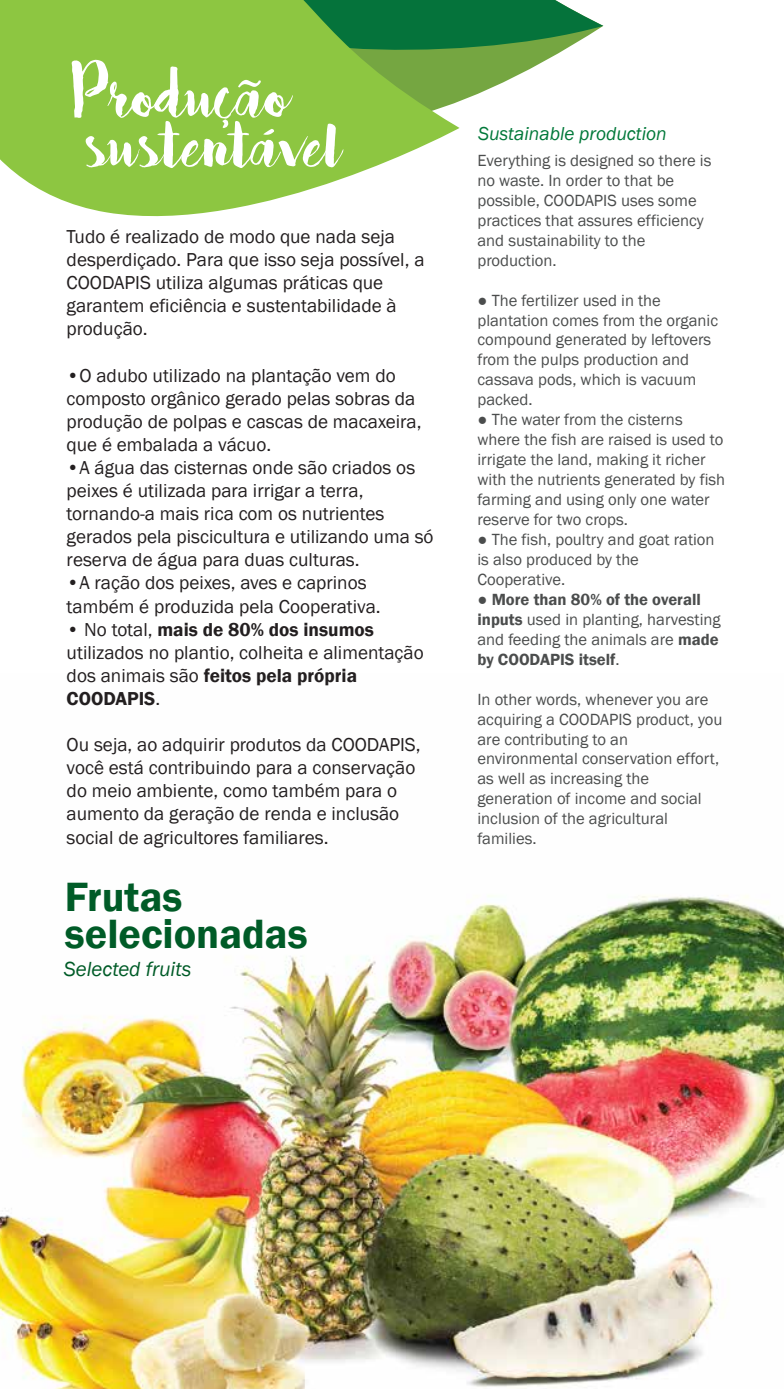
<style>
.page{position:relative;width:784px;height:1389px;background:#fff}
.page>*{position:absolute;margin:0;border:0;box-sizing:border-box;transform-origin:0 0}
.t1{font:76.48px "Bakery";color:#fff}
.t2{font:600 42.18px/36.8px "Franklin Gothic";color:#005b27}
.t3{font:italic 21px "Franklin Gothic";color:#005b27}
.t4{font:19.25px/23.1px "Franklin Gothic";color:#231f20}
.t5{font:italic 19.25px "Franklin Gothic";color:#007839}
.t6{font:16.62px/19.9px "Franklin Gothic";color:#4b4d4d}
.s1{font-weight:600}
</style>
<div class="page">
<img style="left:0;top:895px;width:784px;height:494px">
<svg style="left:459px;top:68px;width:73px;height:61px"></svg>
<svg style="left:459px;top:0;width:144px;height:68px"></svg>
<svg style="left:0;top:0;width:459px;height:217px;background:#92c659"></svg>
<svg style="left:238px;top:80px;width:23px;height:7px"></svg>
<h1 class="t1" style="left:72px;top:46px;width:220px">Produçao</h1>
<h1 class="t1" style="left:85px;top:96px;width:258px">sustentável</h1>
<p class="t4" style="left:67px;top:225px;width:359px">Tudo é realizado de modo que nada seja desperdiçado. Para que isso seja possível, a COODAPIS utiliza algumas práticas que garantem eficiência e sustentabilidade à produção.</p>
<p class="t4" style="left:67px;top:364px;width:356px">•O adubo utilizado na plantação vem do composto orgânico gerado pelas sobras da produção de polpas e cascas de macaxeira, que é embalada a vácuo.</p>
<p class="t4" style="left:67px;top:456px;width:368px">•A água das cisternas onde são criados os peixes é utilizada para irrigar a terra, tornando-a mais rica com os nutrientes gerados pela piscicultura e utilizando uma só reserva de água para duas culturas.</p>
<p class="t4" style="left:67px;top:572px;width:315px">•A ração dos peixes, aves e caprinos também é produzida pela Cooperativa.</p>
<p class="t4" style="left:67px;top:618px;width:359px">• No total, <span class="s1">mais de 80% dos insumos </span>utilizados no plantio, colheita e alimentação dos animais são <span class="s1">feitos pela própria<br>COODAPIS</span>.</p>
<p class="t4" style="left:67px;top:734px;width:355px">Ou seja, ao adquirir produtos da COODAPIS, você está contribuindo para a conservação do meio ambiente, como também para o aumento da geração de renda e inclusão social de agricultores familiares.</p>
<h2 class="t2" style="left:65px;top:879px;width:244px">Frutas selecionadas</h2>
<p class="t3" style="left:64px;top:956px;width:129px">Selected fruits</p>
<p class="t5" style="left:478px;top:121px;width:190px">Sustainable production</p>
<p class="t6" style="left:477px;top:151px;width:235px">Everything is designed so there is no waste. In order to that be possible, COODAPIS uses some practices that assures efficiency and sustainability to the production.</p>
<p class="t6" style="left:477px;top:290px;width:242px">● The fertilizer used in the plantation comes from the organic compound generated by leftovers from the pulps production and cassava pods, which is vacuum packed.</p>
<p class="t6" style="left:477px;top:410px;width:249px">● The water from the cisterns where the fish are raised is used to irrigate the land, making it richer with the nutrients generated by fish farming and using only one water reserve for two crops.</p>
<p class="t6" style="left:477px;top:530px;width:239px">● The fish, poultry and goat ration is also produced by the<br>Cooperative.</p>
<p class="t6" style="left:477px;top:590px;width:245px">● <span class="s1">More than 80% of the overall inputs</span> used in planting, harvesting and feeding the animals are <span class="s1">made by COODAPIS itself</span>.</p>
<p class="t6" style="left:477px;top:689px;width:246px">In other words, whenever you are acquiring a COODAPIS product, you are contributing to an environmental conservation effort, as well as increasing the generation of income and social inclusion of the agricultural families.</p>
</div>
